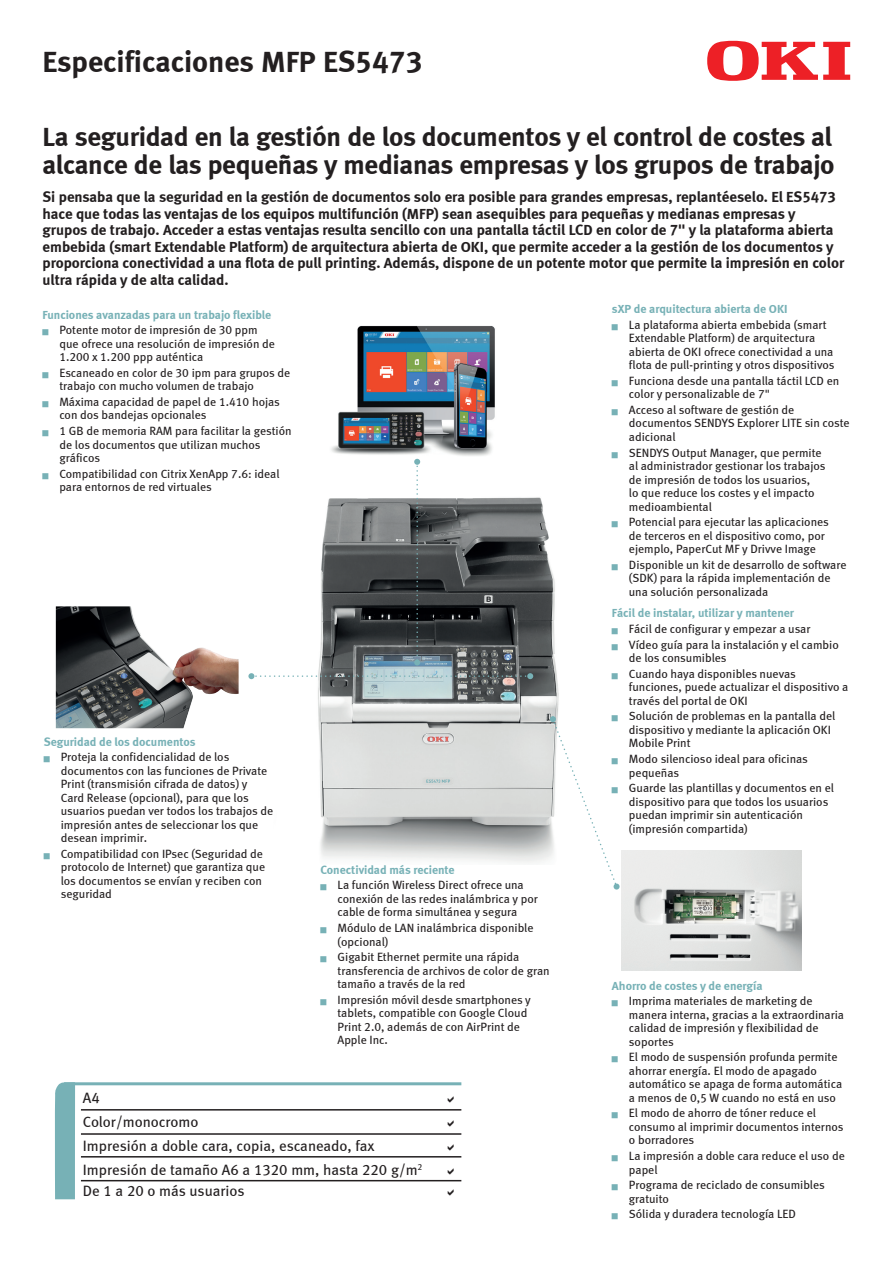
<style>
.page{position:relative;width:893px;height:1263px;background:#fff}
.page>*{position:absolute;margin:0;border:0;box-sizing:border-box;transform-origin:0 0}
.t1{font:30px "Meta Bold LF";color:#231f20}
.t2{font:27px/28.5px "Meta Bold LF";letter-spacing:-.01em;color:#231f20}
.t3{font:15px/16.5px "Meta Bold LF";color:#231f20}
.t4{font:15px/24px "Meta Book LF";color:#231f20}
.t5{font:12px/13.5px "Meta Book LF";color:#231f20}
.t6{font:12px "Meta Bold LF";color:#77b1b6}
</style>
<div class="page">
<img style="left:251px;top:497px;width:308px;height:366px">
<svg style="left:707px;top:41px;width:143px;height:40px"></svg>
<img style="left:622px;top:850px;width:180px;height:120px">
<img style="left:331px;top:326px;width:164px;height:130px">
<img style="left:56px;top:606px;width:183px;height:122px">
<svg style="left:414px;top:459px;width:6px;height:206px"></svg>
<svg style="left:248px;top:673px;width:285px;height:6px"></svg>
<div style="left:55px;top:1082px;width:20px;height:117px;background:#77b1b6"></div>
<hr style="left:64px;top:1082px;width:397px;height:3px;background:#77b1b6">
<hr style="left:81px;top:1109px;width:380px;height:1px;background:#231f20">
<hr style="left:81px;top:1133px;width:380px;height:2px;background:#231f20">
<hr style="left:81px;top:1156px;width:380px;height:1px;background:#231f20">
<hr style="left:81px;top:1180px;width:380px;height:1px;background:#231f20">
<svg style="left:550px;top:715px;width:70px;height:174px"></svg>
<h1 class="t1" style="left:43px;top:44px;width:381px">Especificaciones MFP ES5473</h1>
<h2 class="t2" style="left:43px;top:122px;width:794px">La seguridad en la gestión de los documentos y el control de costes al alcance de las pequeñas y medianas empresas y los grupos de trabajo</h2>
<p class="t3" style="left:43px;top:188px;width:803px">Si pensaba que la seguridad en la gestión de documentos solo era posible para grandes empresas, replantéeselo. El ES5473 hace que todas las ventajas de los equipos multifunción (MFP) sean asequibles para pequeñas y medianas empresas y<br>grupos de trabajo. Acceder a estas ventajas resulta sencillo con una pantalla táctil LCD en color de 7" y la plataforma abierta embebida (smart Extendable Platform) de arquitectura abierta de OKI, que permite acceder a la gestión de los documentos y proporciona conectividad a una flota de pull printing. Además, dispone de un potente motor que permite la impresión en color ultra rápida y de alta calidad.</p>
<p class="t6" style="left:612px;top:302px;width:177px">sXP de arquitectura abierta de OKI</p>
<p class="t5" style="left:629px;top:318px;width:207px">La plataforma abierta embebida (smart Extendable Platform) de arquitectura abierta de OKI ofrece conectividad a una flota de pull-printing y otros dispositivos</p>
<p class="t5" style="left:629px;top:374px;width:212px">Funciona desde una pantalla táctil LCD en color y personalizable de 7"</p>
<p class="t5" style="left:629px;top:403px;width:222px">Acceso al software de gestión de documentos SENDYS Explorer LITE sin coste adicional</p>
<p class="t5" style="left:629px;top:445px;width:198px">SENDYS Output Manager, que permite al administrador gestionar los trabajos de impresión de todos los usuarios,<br>lo que reduce los costes y el impacto medioambiental</p>
<p class="t5" style="left:629px;top:515px;width:202px">Potencial para ejecutar las aplicaciones de terceros en el dispositivo como, por ejemplo, PaperCut MF y Drivve Image</p>
<p class="t5" style="left:629px;top:558px;width:219px">Disponible un kit de desarrollo de software (SDK) para la rápida implementación de una solución personalizada</p>
<p class="t6" style="left:42px;top:307px;width:230px">Funciones avanzadas para un trabajo flexible</p>
<p class="t5" style="left:59px;top:323px;width:217px">Potente motor de impresión de 30 ppm que ofrece una resolución de impresión de<br>1.200 x 1.200 ppp auténtica</p>
<p class="t5" style="left:59px;top:366px;width:232px">Escaneado en color de 30 ipm para grupos de trabajo con mucho volumen de trabajo</p>
<p class="t5" style="left:59px;top:395px;width:222px">Máxima capacidad de papel de 1.410 hojas con dos bandejas opcionales</p>
<p class="t5" style="left:59px;top:424px;width:234px">1 GB de memoria RAM para facilitar la gestión de los documentos que utilizan muchos gráficos</p>
<p class="t5" style="left:59px;top:467px;width:222px">Compatibilidad con Citrix XenApp 7.6: ideal para entornos de red virtuales</p>
<p class="t6" style="left:44px;top:734px;width:153px">Seguridad de los documentos</p>
<p class="t5" style="left:61px;top:750px;width:214px">Proteja la confidencialidad de los documentos con las funciones de Private Print (transmisión cifrada de datos) y Card Release (opcional), para que los usuarios puedan ver todos los trabajos de impresión antes de seleccionar los que desean imprimir.</p>
<p class="t5" style="left:61px;top:847px;width:206px">Compatibilidad con IPsec (Seguridad de protocolo de Internet) que garantiza que los documentos se envían y reciben con seguridad</p>
<p class="t6" style="left:321px;top:862px;width:135px">Conectividad más reciente</p>
<p class="t5" style="left:338px;top:878px;width:202px">La función Wireless Direct ofrece una conexión de las redes inalámbrica y por cable de forma simultánea y segura</p>
<p class="t5" style="left:338px;top:921px;width:197px">Módulo de LAN inalámbrica disponible (opcional)</p>
<p class="t5" style="left:338px;top:950px;width:214px">Gigabit Ethernet permite una rápida transferencia de archivos de color de gran tamaño a través de la red</p>
<p class="t5" style="left:338px;top:993px;width:195px">Impresión móvil desde smartphones y tablets, compatible con Google Cloud<br>Print 2.0, además de con AirPrint de<br>Apple Inc.</p>
<p class="t4" style="left:83px;top:1085px;width:341px">A4<br>Color/monocromo<br>Impresión a doble cara, copia, escaneado, fax<br>Impresión de tamaño A6 a 1320 mm, hasta 220 g/m<sup>2</sup></p>
<p class="t4" style="left:83px;top:1178px;width:163px">De 1 a 20 o más usuarios</p>
<p class="t6" style="left:612px;top:606px;width:184px">Fácil de instalar, utilizar y mantener</p>
<p class="t5" style="left:629px;top:621px;width:211px;line-height:15.6px">Fácil de configurar y empezar a usar<br>Vídeo guía para la instalación y el cambio</p>
<p class="t5" style="left:629px;top:650px;width:168px;line-height:15.6px">de los consumibles<br>Cuando haya disponibles nuevas</p>
<p class="t5" style="left:629px;top:680px;width:221px">funciones, puede actualizar el dispositivo a través del portal de OKI</p>
<p class="t5" style="left:629px;top:709px;width:208px">Solución de problemas en la pantalla del dispositivo y mediante la aplicación OKI<br>Mobile Print</p>
<p class="t5" style="left:629px;top:752px;width:180px">Modo silencioso ideal para oficinas pequeñas</p>
<p class="t5" style="left:629px;top:781px;width:207px">Guarde las plantillas y documentos en el dispositivo para que todos los usuarios puedan imprimir sin autenticación (impresión compartida)</p>
<p class="t6" style="left:612px;top:978px;width:152px">Ahorro de costes y de energía</p>
<p class="t5" style="left:629px;top:994px;width:217px">Imprima materiales de marketing de manera interna, gracias a la extraordinaria calidad de impresión y flexibilidad de soportes</p>
<p class="t5" style="left:629px;top:1050px;width:215px">El modo de suspensión profunda permite ahorrar energía. El modo de apagado automático se apaga de forma automática a menos de 0,5 W cuando no está en uso</p>
<p class="t5" style="left:629px;top:1106px;width:216px">El modo de ahorro de tóner reduce el consumo al imprimir documentos internos o borradores</p>
<p class="t5" style="left:629px;top:1149px;width:217px">La impresión a doble cara reduce el uso de papel</p>
<p class="t5" style="left:629px;top:1178px;width:197px">Programa de reciclado de consumibles gratuito</p>
<p class="t5" style="left:629px;top:1207px;width:169px">Sólida y duradera tecnología LED</p>
</div>
